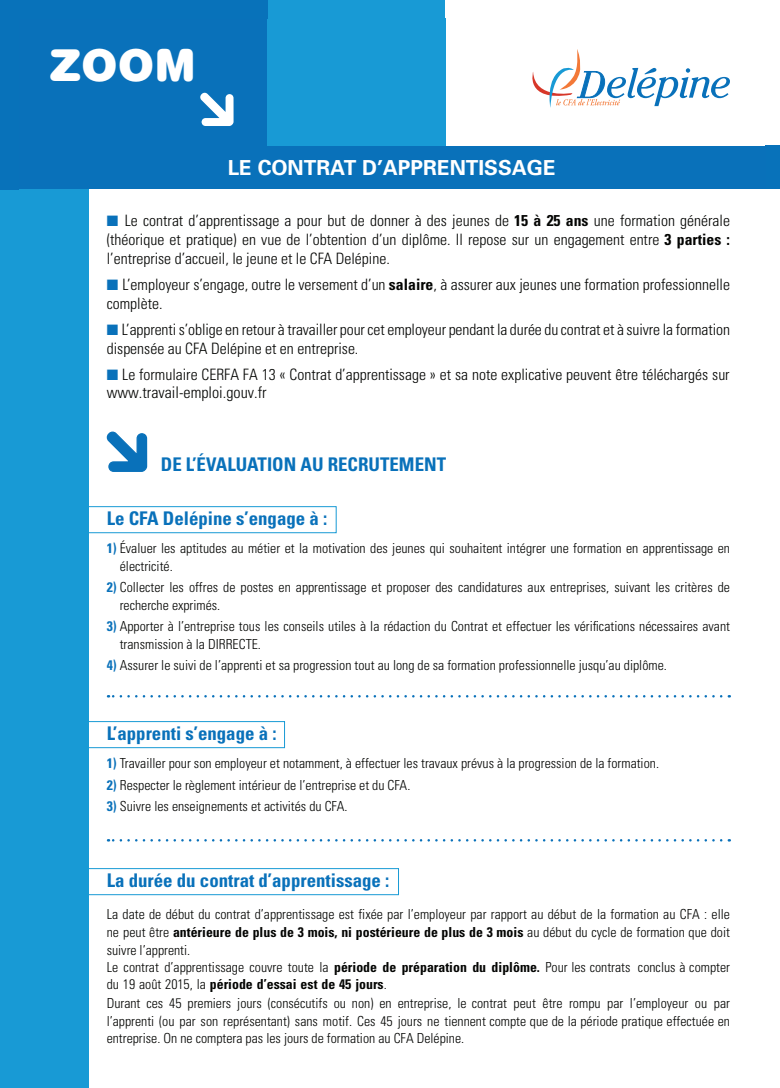
<style>
.page{position:relative;width:780px;height:1088px;background:#fff}
.page>*{position:absolute;margin:0;border:0;box-sizing:border-box;transform-origin:0 0}
.t1{font:900 44px "Helvetica Rounded";color:#fff}
.t2{font:700 20.75px "Univers";color:#fff}
.t3{font:700 condensed 18.88px "Univers";color:#0971ba}
.t4{font:300 condensed 16.12px "Univers LT Std";color:#040503}
.t5{font:300 condensed 15.75px/18.9px "Univers";color:#040503}
.t6{font:300 condensed 15.75px "Univers LT Std";color:#040503}
.t7{font:300 condensed 13.88px/17.6px "Univers";color:#040503}
.t8{font:300 condensed 13.88px/18px "Univers LT Std";color:#040503}
.s1{color:#0971ba}
.s2{font-weight:700}
.s3{font-weight:700;color:#0971ba}
.s4{font-family:"Univers LT Std"}
</style>
<div class="page">
<div style="left:0;top:189px;width:19px;height:899px;background:#189ad5"></div>
<div style="left:765px;top:146px;width:15px;height:43px;background:#0872ba"></div>
<div style="left:87px;top:868px;width:312px;height:27px;border:1px solid #189ad5"></div>
<div style="left:87px;top:721px;width:198px;height:27px;border:1px solid #189ad5"></div>
<div style="left:87px;top:506px;width:249px;height:27px;border:1px solid #189ad5"></div>
<div style="left:267px;top:18px;width:178px;height:155px;background:#189ad5"></div>
<div style="left:18px;top:189px;width:71px;height:886px;background:#189ad5"></div>
<div style="left:18px;top:18px;width:249px;height:155px;background:#0971ba"></div>
<svg style="left:200px;top:93px;width:33px;height:33px"></svg>
<div style="left:18px;top:146px;width:747px;height:43px;background:#0971ba"></div>
<svg style="left:108px;top:695px;width:613px;height:2px"></svg>
<svg style="left:108px;top:839px;width:613px;height:2px"></svg>
<svg style="left:106px;top:431px;width:42px;height:41px"></svg>
<svg style="left:532px;top:49px;width:198px;height:59px"></svg>
<div style="left:0;top:17px;width:19px;height:172px;background:#0872ba"></div>
<div style="left:18px;top:1075px;width:71px;height:13px;background:#189ad5"></div>
<div style="left:267px;top:0;width:178px;height:18px;background:#189ad5"></div>
<div style="left:0;top:0;width:267px;height:18px;background:#0872ba"></div>
<h1 class="t1" style="left:50px;top:37px;width:148px">ZOOM</h1>
<h2 class="t2" style="left:228px;top:155px;width:329px">LE CONTRAT D’APPRENTISSAGE</h2>
<p class="t5" style="left:107px;top:211px;width:625px;text-align:justify"><span class="s1">■</span> Le contrat d’apprentissage a pour but de donner à des jeunes de <span class="s2">15 à 25 ans</span> une formation générale (théorique et pratique) en vue de l’obtention d’un diplôme. Il repose sur un engagement entre <span class="s2">3 parties : </span>l’entreprise d’accueil, le jeune et le CFA Delépine.</p>
<p class="t5" style="left:107px;top:275px;width:624px"><span class="s1">■</span> L’employeur s’engage, outre le versement d’un <span class="s2">salaire</span>, à assurer aux jeunes une formation professionnelle complète.</p>
<p class="t5" style="left:107px;top:320px;width:624px"><span class="s1">■</span> L’apprenti s’oblige en retour à travailler pour cet employeur pendant la durée du contrat et à suivre la formation dispensée au CFA Delépine et en entreprise.</p>
<p class="t6" style="left:107px;top:365px;width:624px"><span class="s1">■</span> Le formulaire CERFA FA 13 « Contrat d’apprentissage » et sa note explicative peuvent être téléchargés sur</p>
<p class="t4" style="left:107px;top:382px;width:161px">www.travail-emploi.gouv.fr</p>
<h3 class="t3" style="left:161px;top:453px;width:287px">DE L’ÉVALUATION AU RECRUTEMENT</h3>
<h3 class="t3" style="left:107px;top:507px;width:222px">Le CFA Delépine s’engage à :</h3>
<p class="t7" style="left:120px;top:540px;width:611px;text-indent:-13px"><span class="s3">1)</span> Évaluer les aptitudes au métier et la motivation des jeunes qui souhaitent intégrer une formation en apprentissage en électricité.</p>
<p class="t7" style="left:120px;top:578px;width:611px;text-indent:-13px"><span class="s3">2)</span> Collecter les offres de postes en apprentissage et proposer des candidatures aux entreprises, suivant les critères de recherche exprimés.</p>
<p class="t7" style="left:120px;top:617px;width:611px;text-indent:-13px"><span class="s3">3)</span> Apporter à l’entreprise tous les conseils utiles à la rédaction du Contrat et effectuer les vérifications nécessaires avant transmission à la DIRRECTE.</p>
<p class="t7" style="left:107px;top:656px;width:561px"><span class="s3">4)</span> Assurer le suivi de l’apprenti et sa progression tout au long de sa formation professionnelle jusqu’au diplôme.</p>
<h3 class="t3" style="left:107px;top:722px;width:171px">L’apprenti s’engage à :</h3>
<p class="t7" style="left:107px;top:755px;width:553px"><span class="s3">1)</span> Travailler pour son employeur et notamment, à effectuer les travaux prévus à la progression de la formation.</p>
<p class="t7" style="left:107px;top:776px;width:305px"><span class="s3">2)</span> Respecter le règlement intérieur de l’entreprise et du CFA.</p>
<p class="t7" style="left:107px;top:797px;width:242px"><span class="s3">3)</span> Suivre les enseignements et activités du CFA.</p>
<h3 class="t3" style="left:107px;top:869px;width:284px">La durée du contrat d’apprentissage :</h3>
<p class="t7" style="left:107px;top:905px;width:624px">La date de début du contrat d’apprentissage est fixée par l’employeur par rapport au début de la formation au CFA : elle ne peut être <span class="s2">antérieure de plus de 3 mois, ni postérieure de plus de 3 mois</span> au début du cycle de formation que doit suivre l’apprenti.<br>Le contrat d’apprentissage couvre toute la <span class="s2">période de préparation du diplôme.</span> <span class="s4">Pour les contrats conclus à compter</span></p>
<p class="t8" style="left:107px;top:975px;width:624px">du 19 août 2015, la <span class="s2">période d’essai est de 45 jours</span>.<br>Durant ces 45 premiers jours (consécutifs ou non) en entreprise, le contrat peut être rompu par l’employeur ou par l’apprenti (ou par son représentant) sans motif. Ces 45 jours ne tiennent compte que de la période pratique effectuée en entreprise. On ne comptera pas les jours de formation au CFA Delépine.</p>
</div>
